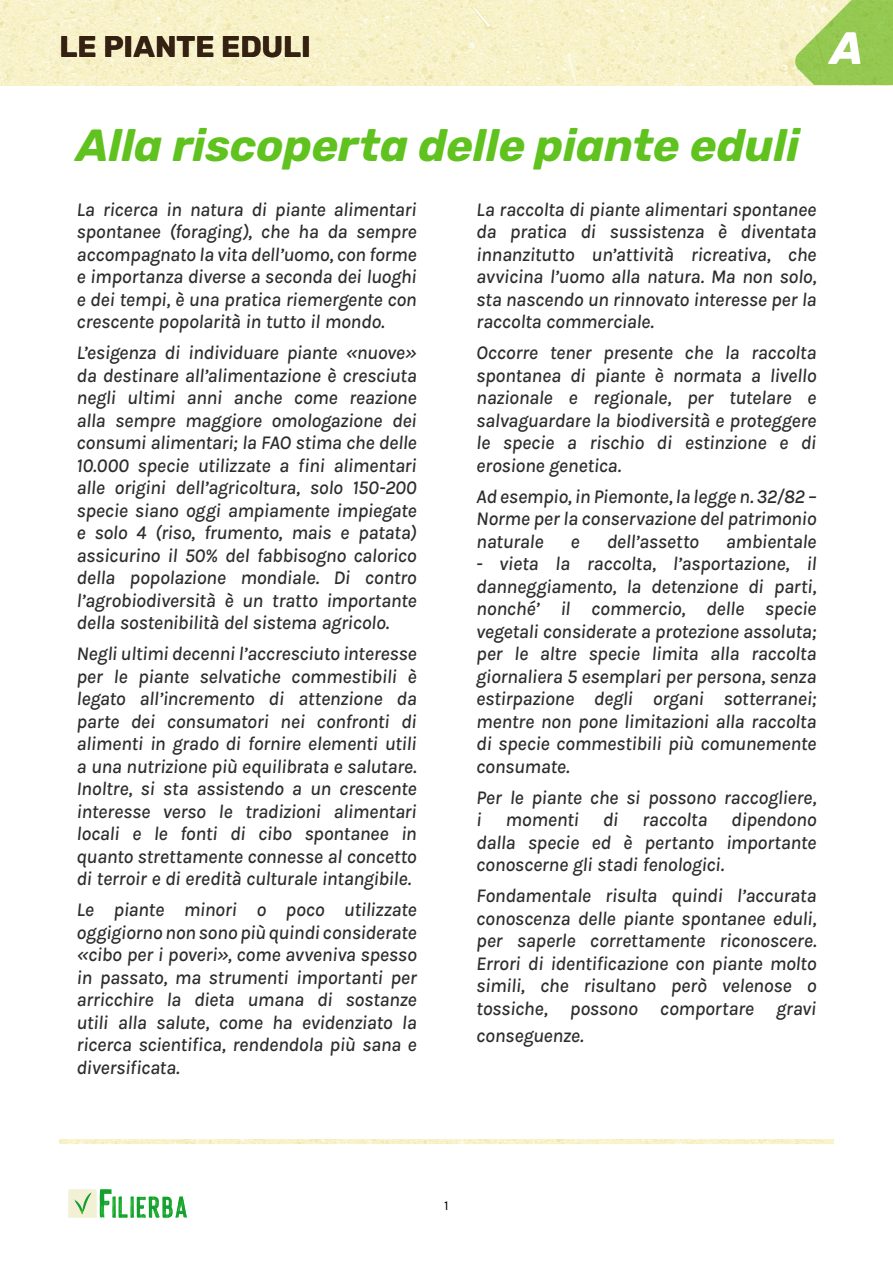
<style>
.page{position:relative;width:893px;height:1263px;background:#fff}
.page>*{position:absolute;margin:0;border:0;box-sizing:border-box;transform-origin:0 0}
.testo{font:italic 700 45px "Rubik";letter-spacing:-.005em;color:#60c21e}
.testo-2{font:italic 700 45px "Rubik";color:#fff}
.testo-3{font:700 30px "Rubik";color:#342111}
.testo-4{font:italic 500 19.5px/22.5px "Karla";letter-spacing:-.015em;color:#2d2d2d;text-align:justify}
.t1{font:13.5px "Karla";color:#000}
</style>
<div class="page">
<img style="left:0;top:0;width:794px;height:85px">
<img style="left:60px;top:1140px;width:773px;height:4px">
<svg style="left:68px;top:1189px;width:119px;height:29px"></svg>
<svg style="left:794px;top:0;width:99px;height:85px;background:#aad16c"></svg>
<p class="testo-3" style="left:60px;top:29px;width:253px">LE PIANTE EDULI</p>
<p class="testo-2" style="left:831px;top:22px;width:34px">A</p>
<p class="testo" style="left:77px;top:120px;width:724px">Alla riscoperta delle piante eduli</p>
<p class="testo-4" style="left:77px;top:197px;width:342px">La ricerca in natura di piante alimentari spontanee (foraging), che ha da sempre accompagnato la vita dell’uomo, con forme e importanza diverse a seconda dei luoghi e dei tempi, è una pratica riemergente con crescente popolarità in tutto il mondo.</p>
<p class="testo-4" style="left:77px;top:341px;width:342px">L’esigenza di individuare piante «nuove» da destinare all’alimentazione è cresciuta negli ultimi anni anche come reazione alla sempre maggiore omologazione dei consumi alimentari; la FAO stima che delle 10.000 specie utilizzate a fini alimentari alle origini dell’agricoltura, solo 150-200 specie siano oggi ampiamente impiegate e solo 4 (riso, frumento, mais e patata) assicurino il 50% del fabbisogno calorico della popolazione mondiale. Di contro l’agrobiodiversità è un tratto importante della sostenibilità del sistema agricolo.</p>
<p class="testo-4" style="left:77px;top:642px;width:342px">Negli ultimi decenni l’accresciuto interesse per le piante selvatiche commestibili è legato all’incremento di attenzione da parte dei consumatori nei confronti di alimenti in grado di fornire elementi utili a una nutrizione più equilibrata e salutare.<br>Inoltre, si sta assistendo a un crescente interesse verso le tradizioni alimentari locali e le fonti di cibo spontanee in quanto strettamente connesse al concetto di terroir e di eredità culturale intangibile.</p>
<p class="testo-4" style="left:77px;top:898px;width:342px">Le piante minori o poco utilizzate oggigiorno non sono più quindi considerate «cibo per i poveri», come avveniva spesso in passato, ma strumenti importanti per arricchire la dieta umana di sostanze utili alla salute, come ha evidenziato la ricerca scientifica, rendendola più sana e diversificata.</p>
<p class="testo-4" style="left:476px;top:197px;width:342px">La raccolta di piante alimentari spontanee da pratica di sussistenza è diventata innanzitutto un’attività ricreativa, che avvicina l’uomo alla natura. Ma non solo, sta nascendo un rinnovato interesse per la raccolta commerciale.</p>
<p class="testo-4" style="left:476px;top:341px;width:342px">Occorre tener presente che la raccolta spontanea di piante è normata a livello nazionale e regionale, per tutelare e salvaguardare la biodiversità e proteggere le specie a rischio di estinzione e di erosione genetica.</p>
<p class="testo-4" style="left:476px;top:484px;width:342px">Ad esempio, in Piemonte, la legge n. 32/82 – Norme per la conservazione del patrimonio naturale</p>
<p class="testo-4" style="left:570px;top:529px;width:11px">e</p>
<p class="testo-4" style="left:607px;top:529px;width:94px">dell’assetto</p>
<p class="testo-4" style="left:726px;top:529px;width:92px">ambientale</p>
<p class="testo-4" style="left:476px;top:552px;width:342px">- vieta la raccolta, l’asportazione, il danneggiamento, la detenzione di parti, nonché’ il commercio, delle specie vegetali considerate a protezione assoluta; per le altre specie limita alla raccolta giornaliera 5 esemplari per persona, senza estirpazione degli organi sotterranei; mentre non pone limitazioni alla raccolta di specie commestibili più comunemente consumate.</p>
<p class="testo-4" style="left:476px;top:785px;width:342px">Per le piante che si possono raccogliere, i momenti di raccolta dipendono dalla specie ed è pertanto importante conoscerne gli stadi fenologici.</p>
<p class="testo-4" style="left:476px;top:884px;width:342px">Fondamentale risulta quindi l’accurata conoscenza delle piante spontanee eduli, per saperle correttamente riconoscere.<br>Errori di identificazione con piante molto simili, che risultano però velenose o tossiche, possono comportare gravi</p>
<p class="testo-4" style="left:476px;top:1023px;width:109px">conseguenze.</p>
<p class="t1" style="left:444px;top:1196px;width:6px">1</p>
</div>
